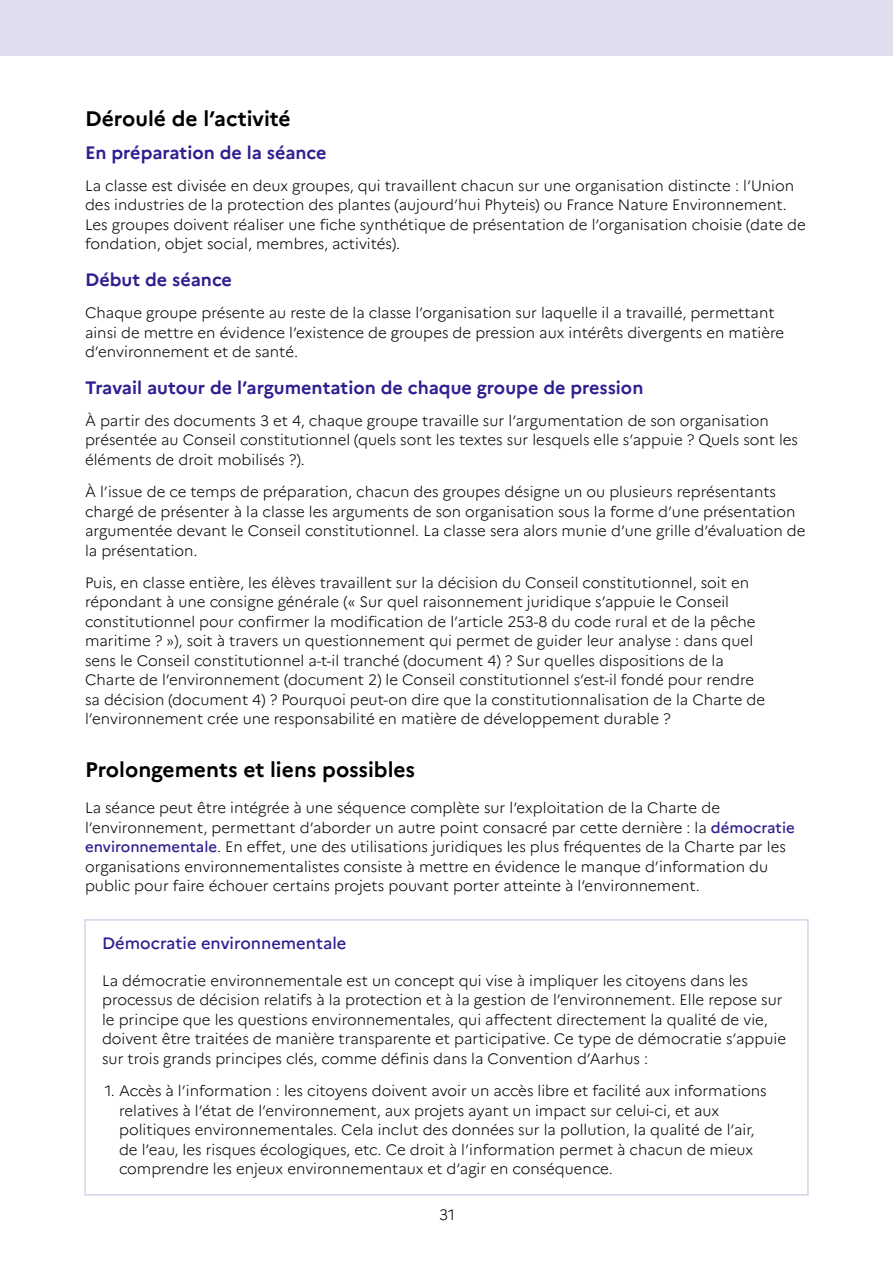
<style>
.page{position:relative;width:893px;height:1263px;background:#fff}
.page>*{position:absolute;margin:0;border:0;box-sizing:border-box;transform-origin:0 0}
.Titre_3{font:700 21px "Marianne";color:#000}
.Titre_4{font:700 18px "Marianne";color:#2e2090}
.Encadré_Titre{font:500 16.5px "Marianne";color:#2e2090}
.Texte_courant{font:300 15px/19.5px "Marianne";color:#000}
.Encadré_texte_courant{font:300 15px/19.5px "Marianne";color:#000}
.s1{font-weight:500;color:#2e2090}
</style>
<div class="page">
<div style="left:0;top:0;width:893px;height:55px;background:#e0deee"></div>
<div style="left:84px;top:919px;width:725px;height:276px;border:2px solid #d5d2e9"></div>
<h3 class="Titre_3" style="left:85px;top:106px;width:207px">Déroulé de l’activité</h3>
<h4 class="Titre_4" style="left:85px;top:141px;width:243px">En préparation de la séance</h4>
<p class="Texte_courant" style="left:85px;top:176px;width:722px">La classe est divisée en deux groupes, qui travaillent chacun sur une organisation distincte : l’Union des industries de la protection des plantes (aujourd’hui Phyteis) ou France Nature Environnement.<br>Les groupes doivent réaliser une fiche synthétique de présentation de l’organisation choisie (date de fondation, objet social, membres, activités).</p>
<h4 class="Titre_4" style="left:85px;top:268px;width:148px">Début de séance</h4>
<p class="Texte_courant" style="left:85px;top:303px;width:701px">Chaque groupe présente au reste de la classe l’organisation sur laquelle il a travaillé, permettant ainsi de mettre en évidence l’existence de groupes de pression aux intérêts divergents en matière d’environnement et de santé.</p>
<h4 class="Titre_4" style="left:85px;top:376px;width:560px">Travail autour de l’argumentation de chaque groupe de pression</h4>
<p class="Texte_courant" style="left:85px;top:411px;width:715px">À partir des documents 3 et 4, chaque groupe travaille sur l’argumentation de son organisation présentée au Conseil constitutionnel (quels sont les textes sur lesquels elle s’appuie ? Quels sont les éléments de droit mobilisés ?).</p>
<p class="Texte_courant" style="left:85px;top:482px;width:722px">À l’issue de ce temps de préparation, chacun des groupes désigne un ou plusieurs représentants chargé de présenter à la classe les arguments de son organisation sous la forme d’une présentation argumentée devant le Conseil constitutionnel. La classe sera alors munie d’une grille d’évaluation de la présentation.</p>
<p class="Texte_courant" style="left:85px;top:573px;width:682px">Puis, en classe entière, les élèves travaillent sur la décision du Conseil constitutionnel, soit en répondant à une consigne générale (« Sur quel raisonnement juridique s’appuie le Conseil constitutionnel pour confirmer la modification de l’article 253-8 du code rural et de la pêche maritime ? »), soit à travers un questionnement qui permet de guider leur analyse : dans quel sens le Conseil constitutionnel a-t-il tranché (document 4) ? Sur quelles dispositions de la Charte de l’environnement (document 2) le Conseil constitutionnel s’est-il fondé pour rendre sa décision (document 4) ? Pourquoi peut-on dire que la constitutionnalisation de la Charte de l’environnement crée une responsabilité en matière de développement durable ?</p>
<h3 class="Titre_3" style="left:85px;top:757px;width:332px">Prolongements et liens possibles</h3>
<p class="Texte_courant" style="left:85px;top:798px;width:711px">La séance peut être intégrée à une séquence complète sur l’exploitation de la Charte de l’environnement, permettant d’aborder un autre point consacré par cette dernière : la <span class="s1">démocratie environnementale</span>. En effet, une des utilisations juridiques les plus fréquentes de la Charte par les organisations environnementalistes consiste à mettre en évidence le manque d’information du public pour faire échouer certains projets pouvant porter atteinte à l’environnement.</p>
<p class="Encadré_Titre" style="left:102px;top:933px;width:246px">Démocratie environnementale</p>
<p class="Encadré_texte_courant" style="left:102px;top:971px;width:685px">La démocratie environnementale est un concept qui vise à impliquer les citoyens dans les processus de décision relatifs à la protection et à la gestion de l’environnement. Elle repose sur le principe que les questions environnementales, qui affectent directement la qualité de vie, doivent être traitées de manière transparente et participative. Ce type de démocratie s’appuie sur trois grands principes clés, comme définis dans la Convention d’Aarhus :</p>
<p class="Texte_courant" style="left:119px;top:1081px;width:649px;text-indent:-14px">1. Accès à l’information : les citoyens doivent avoir un accès libre et facilité aux informations relatives à l’état de l’environnement, aux projets ayant un impact sur celui-ci, et aux politiques environnementales. Cela inclut des données sur la pollution, la qualité de l’air, de l’eau, les risques écologiques, etc. Ce droit à l’information permet à chacun de mieux comprendre les enjeux environnementaux et d’agir en conséquence.</p>
<p class="Texte_courant" style="left:439px;top:1205px;width:17px">31</p>
</div>
